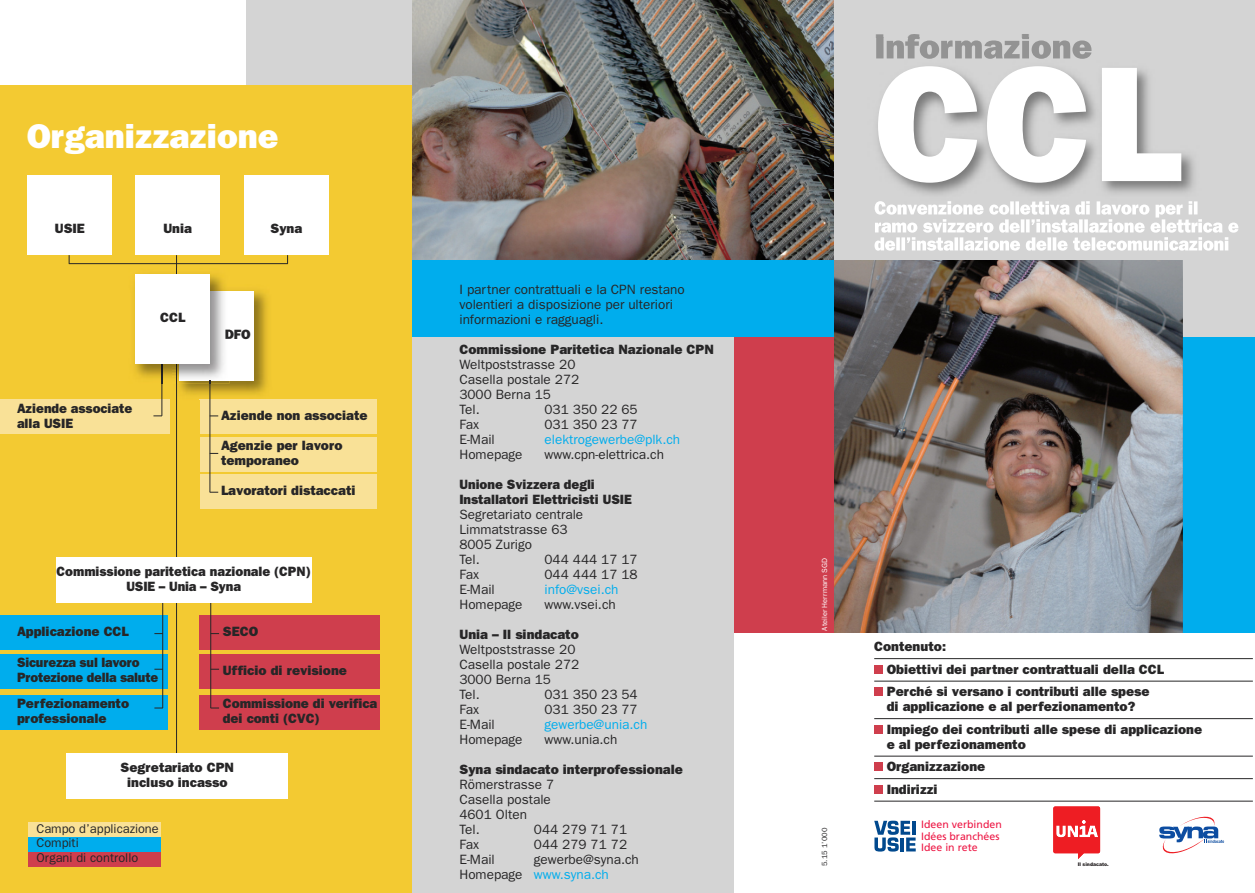
<style>
.page{position:relative;width:1255px;height:893px;background:#fff}
.page>*{position:absolute;margin:0;border:0;box-sizing:border-box;transform-origin:0 0}
.t1{font:800 165px "Franklin Gothic";color:#fff}
.t2{font:800 34.5px "Franklin Gothic";color:#fff}
.t3{font:800 13.5px/15px "Franklin Gothic";color:#272627}
.t4{font:13.5px/15px "Franklin Gothic";color:#272627}
.t5{font:13.5px "Franklin Gothic";color:#00aded}
.t6{font:800 13.5px/15px "Franklin Gothic";color:#272627;scale:.96 1}
.t7{font:12.75px/14.9px "Franklin Gothic";color:#272627}
.t8{font:10.65px/11.6px "Frutiger";color:#ed1845}
.t9{font:7.5px "Franklin Gothic";color:#fff}
.t10{font:7.5px "Franklin Gothic";color:#272627}
.t11{font:900 4.95px "Arial";color:#231f20;scale:.93 1}
.s1{color:#00aded}
</style>
<div class="page">
<div style="left:247px;top:0;width:1007px;height:343px;background:#d4d4d4"></div>
<div style="left:1076px;top:337px;width:178px;height:295px;background:#00aded"></div>
<div style="left:0;top:85px;width:412px;height:808px;background:#f3ca32"></div>
<div style="left:412px;top:138px;width:421px;height:199px;background:#00aded"></div>
<div style="left:412px;top:338px;width:321px;height:555px;background:#d4d4d4"></div>
<div style="left:733px;top:337px;width:261px;height:295px;background:#cf3e4d"></div>
<div style="left:0;top:695px;width:168px;height:34px;background:#00aded"></div>
<div style="left:0;top:654px;width:168px;height:34px;background:#00aded"></div>
<div style="left:0;top:616px;width:168px;height:34px;background:#00aded"></div>
<div style="left:200px;top:400px;width:176px;height:34px;background:#f9e197"></div>
<div style="left:200px;top:437px;width:176px;height:34px;background:#f9e197"></div>
<div style="left:200px;top:475px;width:176px;height:34px;background:#f9e197"></div>
<div style="left:0;top:400px;width:170px;height:34px;background:#f9e197"></div>
<img style="left:177px;top:290px;width:96px;height:110px">
<div style="left:179px;top:291px;width:74px;height:90px;background:#fff"></div>
<hr style="left:176px;top:255px;width:1px;height:505px;background:#272627">
<hr style="left:69px;top:263px;width:219px;height:1px;background:#272627">
<hr style="left:162px;top:364px;width:1px;height:52px;background:#272627">
<hr style="left:210px;top:381px;width:1px;height:111px;background:#272627">
<hr style="left:162px;top:599px;width:1px;height:109px;background:#272627">
<div style="left:28px;top:175px;width:84px;height:80px;background:#fff"></div>
<div style="left:136px;top:175px;width:84px;height:80px;background:#fff"></div>
<div style="left:244px;top:175px;width:84px;height:80px;background:#fff"></div>
<img style="left:134px;top:274px;width:95px;height:110px">
<img style="left:172px;top:364px;width:5px;height:20px">
<img style="left:179px;top:291px;width:50px;height:90px">
<svg style="left:225px;top:329px;width:4px;height:10px"></svg>
<svg style="left:162px;top:364px;width:1px;height:20px"></svg>
<div style="left:136px;top:275px;width:74px;height:89px;background:#fff"></div>
<div style="left:66px;top:753px;width:222px;height:45px;background:#fff"></div>
<div style="left:28px;top:822px;width:133px;height:15px;background:#f9e197"></div>
<div style="left:28px;top:837px;width:133px;height:15px;background:#00aded"></div>
<div style="left:28px;top:852px;width:133px;height:14px;background:#cf3e4d"></div>
<hr style="left:874px;top:658px;width:378px;height:1px;background:#272627">
<hr style="left:874px;top:681px;width:378px;height:1px;background:#272627">
<hr style="left:874px;top:718px;width:378px;height:1px;background:#272627">
<hr style="left:874px;top:756px;width:378px;height:1px;background:#272627">
<hr style="left:874px;top:778px;width:378px;height:1px;background:#272627">
<hr style="left:874px;top:801px;width:378px;height:1px;background:#272627">
<div style="left:874px;top:665px;width:8px;height:8px;background:#cf3e4d"></div>
<div style="left:874px;top:687px;width:8px;height:9px;background:#cf3e4d"></div>
<div style="left:874px;top:725px;width:8px;height:8px;background:#cf3e4d"></div>
<div style="left:874px;top:762px;width:8px;height:9px;background:#cf3e4d"></div>
<div style="left:874px;top:785px;width:8px;height:8px;background:#cf3e4d"></div>
<svg style="left:874px;top:821px;width:41px;height:31px"></svg>
<svg style="left:1053px;top:806px;width:47px;height:53px"></svg>
<svg style="left:1159px;top:817px;width:64px;height:36px"></svg>
<img style="left:834px;top:260px;width:348px;height:372px">
<img style="left:412px;top:0;width:421px;height:259px">
<img style="left:831px;top:38px;width:408px;height:213px">
<img style="left:833px;top:138px;width:1px;height:113px">
<img style="left:876px;top:38px;width:215px;height:21px">
<img style="left:874px;top:201px;width:170px;height:14px">
<img style="left:875px;top:219px;width:159px;height:14px">
<img style="left:874px;top:237px;width:146px;height:14px">
<div style="left:199px;top:695px;width:181px;height:34px;background:#cf3e4d"></div>
<div style="left:199px;top:616px;width:181px;height:34px;background:#cf3e4d"></div>
<div style="left:199px;top:654px;width:181px;height:34px;background:#cf3e4d"></div>
<hr style="left:210px;top:599px;width:1px;height:109px;background:#272627">
<div style="left:56px;top:557px;width:255px;height:46px;background:#fff"></div>
<h2 class="t2" style="left:27px;top:116px;width:253px">Organizzazione</h2>
<p class="t3" style="left:55px;top:221px;width:32px">USIE</p>
<p class="t3" style="left:163px;top:221px;width:30px">Unia</p>
<p class="t3" style="left:270px;top:221px;width:33px">Syna</p>
<p class="t3" style="left:160px;top:310px;width:27px">CCL</p>
<p class="t3" style="left:17px;top:401px;width:117px">Aziende associate alla USIE</p>
<p class="t3" style="left:225px;top:327px;width:27px">DFO</p>
<p class="t3" style="left:221px;top:408px;width:148px">Aziende non associate</p>
<p class="t3" style="left:221px;top:438px;width:123px">Agenzie per lavoro temporaneo</p>
<p class="t3" style="left:221px;top:483px;width:136px">Lavoratori distaccati</p>
<p class="t3" style="left:57px;top:564px;width:255px;text-align:center">Commissione paritetica nazionale (CPN)<br>USIE – Unia – Syna</p>
<p class="t3" style="left:17px;top:624px;width:113px">Applicazione CCL</p>
<p class="t6" style="left:17px;top:655px;width:149px">Sicurezza sul lavoro<br>Protezione della salute</p>
<p class="t3" style="left:17px;top:696px;width:114px">Perfezionamento professionale</p>
<p class="t3" style="left:223px;top:624px;width:37px">SECO</p>
<p class="t3" style="left:223px;top:663px;width:126px">Ufficio di revisione</p>
<p class="t3" style="left:223px;top:696px;width:156px">Commissione di verifica dei conti (CVC)</p>
<p class="t3" style="left:121px;top:759px;width:115px;text-align:center">Segretariato CPN incluso incasso</p>
<p class="t7" style="left:36px;top:821px;width:124px">Campo d’applicazione<br>Compiti<br>Organi di controllo</p>
<p class="t4" style="left:459px;top:282px;width:227px">I partner contrattuali e la CPN restano volentieri a disposizione per ulteriori informazioni e ragguagli.</p>
<p class="t3" style="left:459px;top:342px;width:256px">Commissione Paritetica Nazionale CPN</p>
<p class="t4" style="left:459px;top:357px;width:121px">Weltpoststrasse 20<br>Casella postale 272<br>3000 Berna 15<br>Tel.</p>
<p class="t4" style="left:544px;top:402px;width:95px">031 350 22 65</p>
<p class="t4" style="left:459px;top:417px;width:21px">Fax</p>
<p class="t4" style="left:544px;top:417px;width:95px">031 350 23 77</p>
<p class="t4" style="left:459px;top:432px;width:37px">E-Mail</p>
<p class="t5" style="left:544px;top:432px;width:137px">elektrogewerbe@plk.ch</p>
<p class="t4" style="left:459px;top:447px;width:65px">Homepage</p>
<p class="t4" style="left:544px;top:447px;width:121px">www.cpn-elettrica.ch</p>
<p class="t3" style="left:459px;top:477px;width:174px">Unione Svizzera degli<br>Installatori Elettricisti USIE</p>
<p class="t4" style="left:459px;top:507px;width:125px">Segretariato centrale<br>Limmatstrasse 63<br>8005 Zurigo<br>Tel.</p>
<p class="t4" style="left:544px;top:552px;width:95px">044 444 17 17</p>
<p class="t4" style="left:459px;top:567px;width:21px">Fax</p>
<p class="t4" style="left:544px;top:567px;width:95px">044 444 17 18</p>
<p class="t4" style="left:459px;top:582px;width:37px">E-Mail</p>
<p class="t5" style="left:544px;top:582px;width:75px">info@vsei.ch</p>
<p class="t4" style="left:459px;top:597px;width:65px">Homepage</p>
<p class="t4" style="left:544px;top:597px;width:73px">www.vsei.ch</p>
<p class="t3" style="left:459px;top:627px;width:121px">Unia – Il sindacato</p>
<p class="t4" style="left:459px;top:642px;width:121px">Weltpoststrasse 20<br>Casella postale 272<br>3000 Berna 15<br>Tel.</p>
<p class="t4" style="left:544px;top:687px;width:95px">031 350 23 54</p>
<p class="t4" style="left:459px;top:702px;width:21px">Fax</p>
<p class="t4" style="left:544px;top:702px;width:95px">031 350 23 77</p>
<p class="t4" style="left:459px;top:717px;width:37px">E-Mail</p>
<p class="t5" style="left:544px;top:717px;width:104px">gewerbe@unia.ch</p>
<p class="t4" style="left:459px;top:732px;width:65px">Homepage</p>
<p class="t4" style="left:544px;top:732px;width:74px">www.unia.ch</p>
<p class="t3" style="left:459px;top:762px;width:225px">Syna sindacato interprofessionale</p>
<p class="t4" style="left:459px;top:777px;width:96px">Römerstrasse 7<br>Casella postale<br>4601 Olten<br>Tel.</p>
<p class="t4" style="left:534px;top:822px;width:95px">044 279 71 71</p>
<p class="t4" style="left:459px;top:837px;width:21px">Fax</p>
<p class="t4" style="left:534px;top:837px;width:95px">044 279 71 72</p>
<p class="t4" style="left:459px;top:852px;width:37px">E-Mail</p>
<p class="t4" style="left:459px;top:852px;width:181px;text-indent:74px">gewerbe@syna.ch<br>Homepage <span class="s1">www.syna.ch</span></p>
<h1 class="t1" style="left:874px;top:28px;width:308px">CCL</h1>
<p class="t9" style="left:820px;top:630px;width:74px;rotate:-90deg">Ateiler Herrmann SGD</p>
<p class="t10" style="left:820px;top:866px;width:40px;rotate:-90deg">5.15 1’000</p>
<p class="t3" style="left:886px;top:635px;width:279px;line-height:22.5px;text-indent:-13px">Contenuto:<br>Obiettivi dei partner contrattuali della CCL<br>Perché si versano i contributi alle spese</p>
<p class="t3" style="left:886px;top:695px;width:317px;line-height:22.5px">di applicazione e al perfezionamento?<br>Impiego dei contributi alle spese di applicazione</p>
<p class="t3" style="left:886px;top:733px;width:141px;line-height:22.5px">e al perfezionamento<br>Organizzazione<br>Indirizzi</p>
<p class="t8" style="left:921px;top:819px;width:82px">Ideen verbinden<br>Idées branchées<br>Idee in rete</p>
<p class="t11" style="left:1077px;top:861px;width:35px">Il sindacato.</p>
</div>
